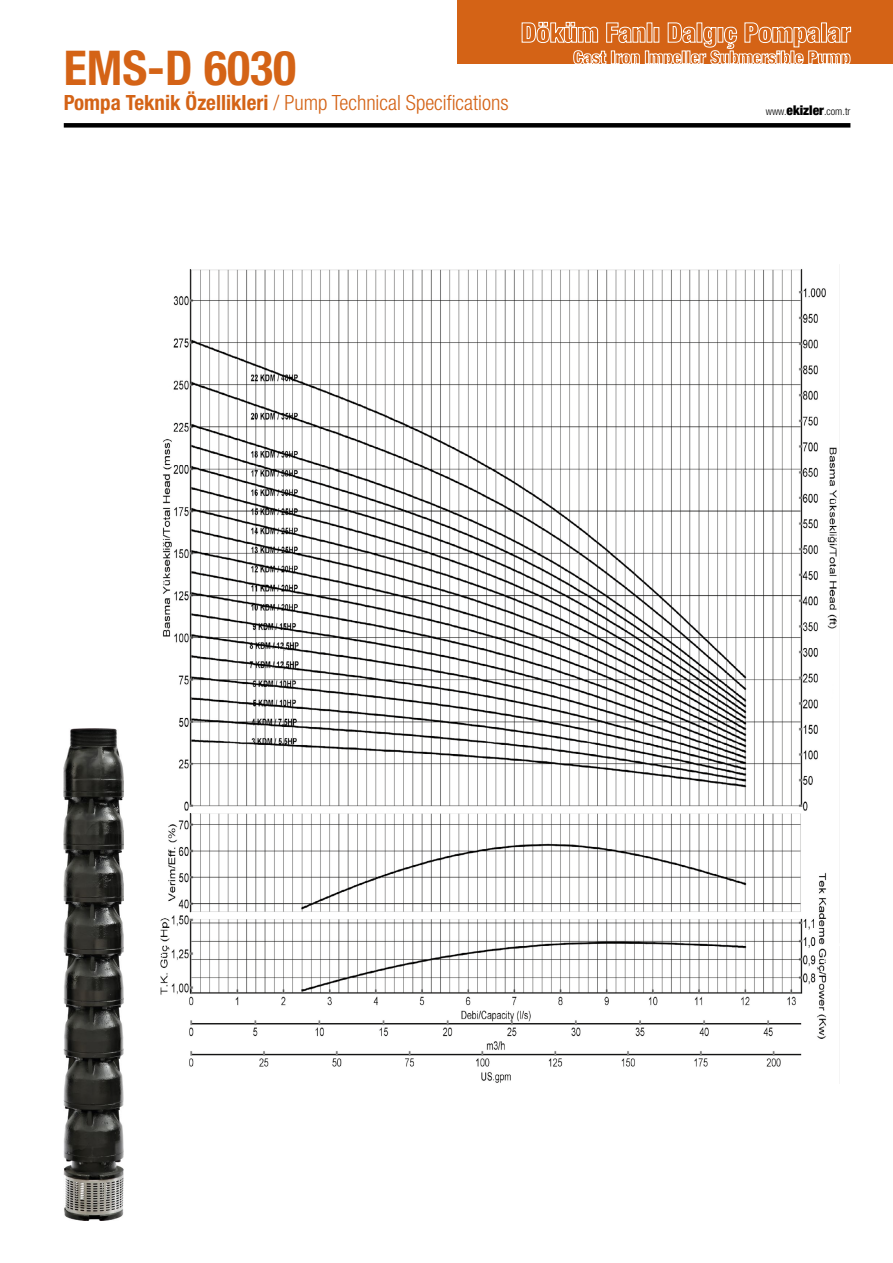
<style>
.page{position:relative;width:893px;height:1263px;background:#fff}
.page>*{position:absolute;margin:0;border:0;box-sizing:border-box;transform-origin:0 0}
.t1{font:700 condensed 48px "Helvetica Neue LT Pro";color:#d46316}
.t2{font:300 condensed 21px "Helvetica Neue LT Pro";color:#d46316}
.t3{font:300 condensed 10.5px "Helvetica Neue LT Pro";color:#000}
.s1{font-weight:700}
.s2{font-weight:900;font-size:13.5px}
</style>
<div class="page">
<div style="left:457px;top:0;width:436px;height:64px;background:#d46316"></div>
<svg style="left:521px;top:22px;width:330px;height:42px"></svg>
<div style="left:64px;top:123px;width:786px;height:5px;background:#000"></div>
<img style="left:160px;top:269px;width:677px;height:814px">
<img style="left:64px;top:728px;width:59px;height:492px">
<h1 class="t1" style="left:64px;top:39px;width:234px">EMS-D 6030</h1>
<p class="t2" style="left:64px;top:91px;width:446px"><span class="s1">Pompa Teknik Özellikleri</span> / Pump Technical Specifications</p>
<p class="t3" style="left:766px;top:105px;width:86px">www.<span class="s2">ekizler</span>.com.tr</p>
</div>
